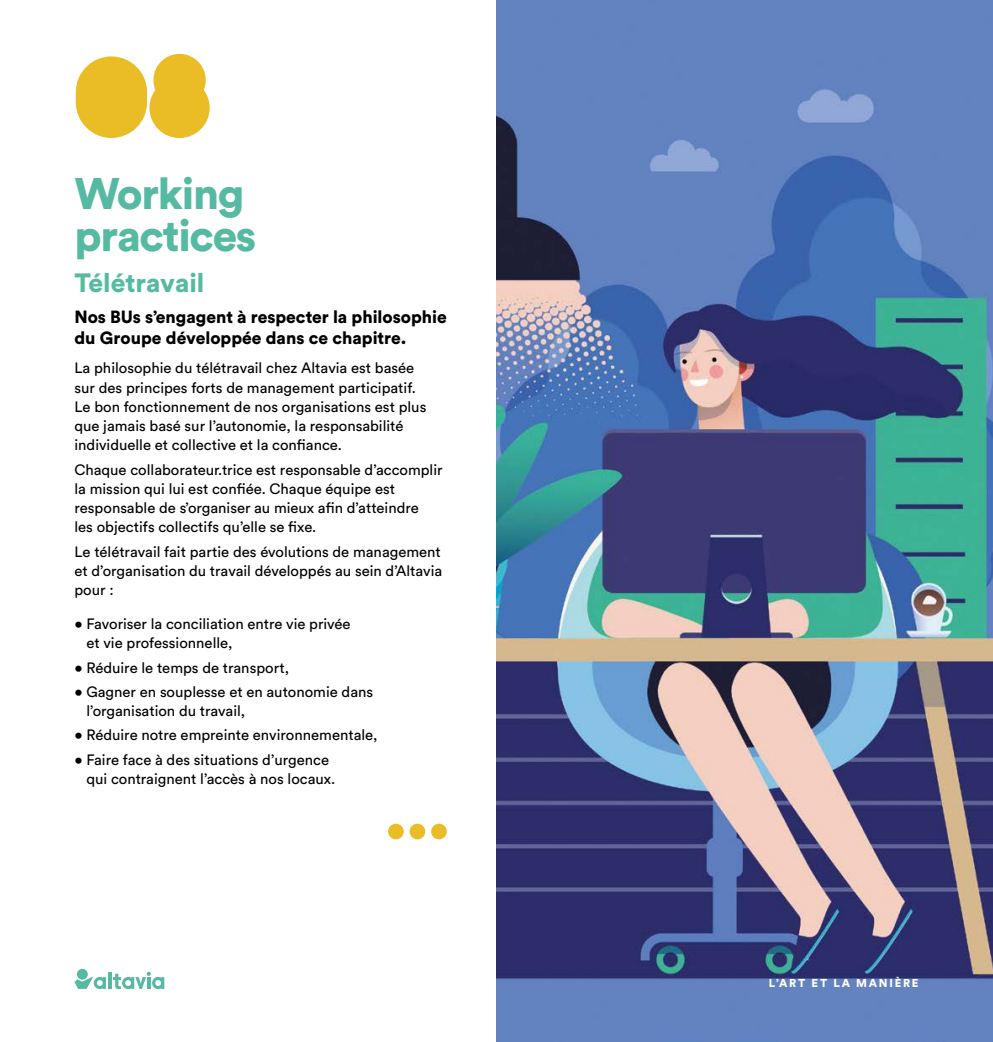
<style>
.page{position:relative;width:993px;height:1042px;background:#fff}
.page>*{position:absolute;margin:0;border:0;box-sizing:border-box;transform-origin:0 0}
.t1{font:900 43.75px/42px "Circular Std";letter-spacing:-.03em;color:#56baa2}
.t2{font:900 26.25px "Circular Std";color:#56baa2}
.t3{font:900 17.5px/21px "Circular Std";color:#000}
.t4{font:14.88px/19.2px "Circular Std";color:#000}
.t5{font:900 11.38px "Circular Std";letter-spacing:.15em;color:#fff}
</style>
<div class="page">
<img style="left:496px;top:0;width:496px;height:1042px">
<div style="left:76px;top:56px;width:71px;height:82px;background:#eabd27;border-radius:36px"></div>
<svg style="left:149px;top:54px;width:61px;height:84px"></svg>
<div style="left:388px;top:823px;width:15px;height:16px;background:#eabd27;border-radius:50%"></div>
<div style="left:409px;top:823px;width:16px;height:16px;background:#eabd27;border-radius:50%"></div>
<div style="left:431px;top:823px;width:15px;height:16px;background:#eabd27;border-radius:50%"></div>
<div style="left:77px;top:969px;width:11px;height:10px;background:#56baa2;border-radius:50%"></div>
<svg style="left:74px;top:977px;width:32px;height:12px"></svg>
<hr style="left:108px;top:972px;width:3px;height:17px;background:#56baa2">
<svg style="left:113px;top:972px;width:51px;height:17px"></svg>
<h1 class="t1" style="left:74px;top:172px;width:183px">Working practices</h1>
<h2 class="t2" style="left:74px;top:265px;width:131px">Télétravail</h2>
<p class="t3" style="left:74px;top:306px;width:374px">Nos BUs s’engagent à respecter la philosophie du Groupe développée dans ce chapitre.</p>
<p class="t4" style="left:74px;top:358px;width:353px">La philosophie du télétravail chez Altavia est basée sur des principes forts de management participatif.<br>Le bon fonctionnement de nos organisations est plus que jamais basé sur l’autonomie, la responsabilité individuelle et collective et la confiance.</p>
<p class="t4" style="left:74px;top:459px;width:369px">Chaque collaborateur.trice est responsable d’accomplir la mission qui lui est confiée. Chaque équipe est responsable de s’organiser au mieux afin d’atteindre<br>les objectifs collectifs qu’elle se fixe.</p>
<p class="t4" style="left:74px;top:541px;width:369px;text-align:justify">Le télétravail fait partie des évolutions de management et d’organisation du travail développés au sein d’Altavia pour :</p>
<p class="t4" style="left:86px;top:614px;width:266px;text-indent:-12px">• Favoriser la conciliation entre vie privée et vie professionnelle,</p>
<p class="t4" style="left:74px;top:657px;width:216px">• Réduire le temps de transport,</p>
<p class="t4" style="left:86px;top:682px;width:288px;text-indent:-12px">• Gagner en souplesse et en autonomie dans l’organisation du travail,</p>
<p class="t4" style="left:74px;top:725px;width:304px">• Réduire notre empreinte environnementale,</p>
<p class="t4" style="left:86px;top:749px;width:250px;text-indent:-12px">• Faire face à des situations d’urgence qui contraignent l’accès à nos locaux.</p>
<p class="t5" style="left:768px;top:975px;width:151px">L’ART ET LA MANIÈRE</p>
</div>
